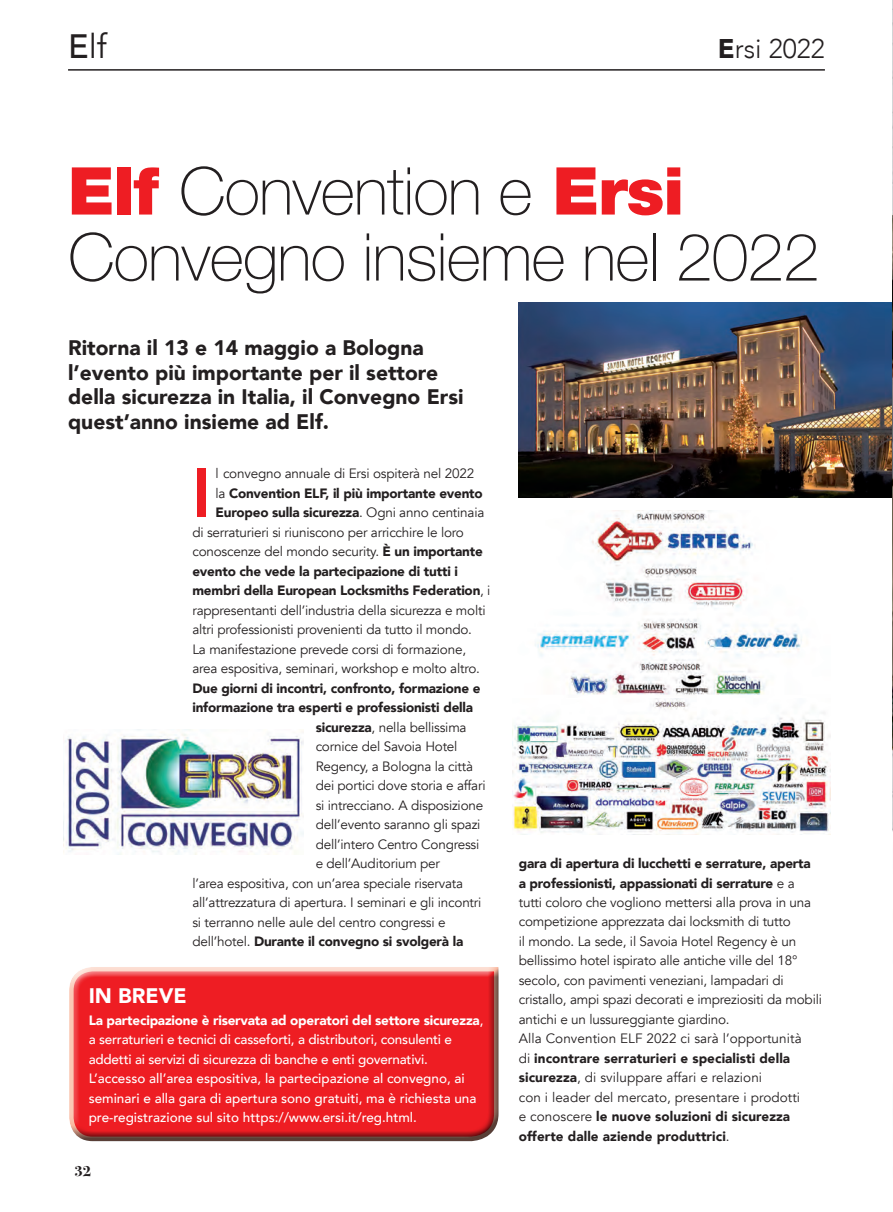
<style>
.page{position:relative;width:893px;height:1212px;background:#fff}
.page>*{position:absolute;margin:0;border:0;box-sizing:border-box;transform-origin:0 0}
.TESTO{font:800 68.55px "Avenir";color:#ee1d23}
.TESTO-2{font:100 66px/66px "Helvetica Neue LT Std";letter-spacing:-.015em;color:#231f20}
.t1{font:33.75px "Avenir";color:#231f20}
.t2{font:300 27px "Avenir";color:#231f20}
.SOMMARIO{font:900 21px/24.8px "Avenir";color:#231f20}
.TESTO_BOX{font:900 21px "Avenir";color:#fff}
.t3{font:700 15px "Bodoni Svty Two ITCTT";color:#231f20}
.TESTO-3{font:13.5px/19.5px "Avenir";letter-spacing:-.015em;color:#231f20}
.TESTO_BOX-2{font:500 13.5px/19.5px "Avenir";color:#fff}
.TESTO-4{font:900 13.5px "Avenir";letter-spacing:-.015em;color:#231f20}
.TESTO-5{font:13.5px/19.5px "Avenir";letter-spacing:.005em;color:#231f20}
.TESTO-6{font:900 13.5px/19.5px "Avenir";letter-spacing:.005em;color:#231f20}
.s1{font-weight:500}
.s2{font-weight:900}
.s3{font-weight:900;color:#ee1d23}
.s4{font-weight:400}
</style>
<div class="page">
<img style="left:513px;top:510px;width:318px;height:324px">
<img style="left:519px;top:302px;width:373px;height:196px">
<div style="left:67px;top:967px;width:432px;height:175px;background:#231f20;opacity:.75"></div>
<hr style="left:68px;top:69px;width:757px;height:2px;background:#231f20">
<img style="left:892px;top:1px;width:1px;height:831px">
<img style="left:65px;top:731px;width:239px;height:123px">
<p class="t1" style="left:68px;top:27px;width:40px"><span class="s1">E</span>lf</p>
<p class="t2" style="left:718px;top:33px;width:109px"><span class="s2">E</span>rsi 2022</p>
<p class="TESTO-2" style="left:68px;top:158px;width:753px"><span class="s3">Elf</span> Convention e <span class="s3">Ersi<br></span>Convegno insieme nel 2022</p>
<p class="SOMMARIO" style="left:68px;top:335px;width:397px">Ritorna il 13 e 14 maggio a Bologna l’evento più importante per il settore della sicurezza in Italia, il Convegno Ersi quest’anno insieme ad Elf.</p>
<p class="TESTO" style="left:192px;top:440px;width:21px">I</p>
<p class="TESTO-3" style="left:216px;top:464px;width:260px">l convegno annuale di Ersi ospiterà nel 2022</p>
<p class="TESTO-4" style="left:216px;top:481px;width:269px"><span class="s4">la</span> Convention ELF, il più importante evento</p>
<p class="TESTO-4" style="left:216px;top:501px;width:270px">Europeo sulla sicurezza<span class="s4">. Ogni anno centinaia</span></p>
<p class="TESTO-3" style="left:192px;top:522px;width:273px">di serraturieri si riuniscono per arricchire le loro</p>
<p class="TESTO-3" style="left:192px;top:542px;width:292px">conoscenze del mondo security. <span class="s2">È un importante</span></p>
<p class="TESTO-4" style="left:192px;top:559px;width:267px">evento che vede la partecipazione di tutti i</p>
<p class="TESTO-4" style="left:192px;top:579px;width:300px">membri della European Locksmiths Federation<span class="s4">, i</span></p>
<p class="TESTO-3" style="left:192px;top:600px;width:295px">rappresentanti dell’industria della sicurezza e molti</p>
<p class="TESTO-3" style="left:192px;top:620px;width:281px">altri professionisti provenienti da tutto il mondo.</p>
<p class="TESTO-3" style="left:192px;top:639px;width:275px">La manifestazione prevede corsi di formazione,</p>
<p class="TESTO-3" style="left:192px;top:659px;width:289px">area espositiva, seminari, workshop e molto altro.</p>
<p class="TESTO-4" style="left:192px;top:676px;width:290px">Due giorni di incontri, confronto, formazione e</p>
<p class="TESTO-4" style="left:192px;top:696px;width:282px">informazione tra esperti e professionisti della</p>
<p class="TESTO-3" style="left:316px;top:717px;width:152px"><span class="s2">sicurezza</span>, nella bellissima</p>
<p class="TESTO-3" style="left:316px;top:737px;width:143px">cornice del Savoia Hotel</p>
<p class="TESTO-3" style="left:316px;top:756px;width:159px">Regency, a Bologna la città</p>
<p class="TESTO-3" style="left:316px;top:776px;width:171px">dei portici dove storia e affari</p>
<p class="TESTO-3" style="left:316px;top:795px;width:169px">si intrecciano. A disposizione</p>
<p class="TESTO-3" style="left:316px;top:815px;width:166px">dell’evento saranno gli spazi</p>
<p class="TESTO-3" style="left:316px;top:834px;width:165px">dell’intero Centro Congressi</p>
<p class="TESTO-3" style="left:316px;top:854px;width:126px">e dell’Auditorium per</p>
<p class="TESTO-3" style="left:192px;top:873px;width:272px">l’area espositiva, con un’area speciale riservata</p>
<p class="TESTO-3" style="left:192px;top:893px;width:290px">all’attrezzatura di apertura. I seminari e gli incontri</p>
<p class="TESTO-3" style="left:192px;top:912px;width:255px">si terranno nelle aule del centro congressi e</p>
<p class="TESTO-4" style="left:192px;top:930px;width:272px"><span class="s4">dell’hotel.</span> Durante il convegno si svolgerà la</p>
<p class="TESTO_BOX" style="left:89px;top:977px;width:100px">IN BREVE</p>
<p class="TESTO_BOX-2" style="left:89px;top:1009px;width:396px"><span class="s2">La partecipazione è riservata ad operatori del settore sicurezza</span>, a serraturieri e tecnici di casseforti, a distributori, consulenti e addetti ai servizi di sicurezza di banche e enti governativi.</p>
<p class="TESTO_BOX-2" style="left:89px;top:1068px;width:389px">L’accesso all’area espositiva, la partecipazione al convegno, ai seminari e alla gara di apertura sono gratuiti, ma è richiesta una pre-registrazione sul sito https://www.ersi.it/reg.html.</p>
<p class="t3" style="left:74px;top:1159px;width:18px">32</p>
<p class="TESTO-3" style="left:519px;top:854px;width:305px"><span class="s2">gara di apertura di lucchetti e serrature, aperta<br>a professionisti, appassionati di serrature</span> e a<br>tutti coloro che vogliono mettersi alla prova in una competizione apprezzata dai locksmith di tutto<br>il mondo. La sede, il Savoia Hotel Regency è un bellissimo hotel ispirato alle antiche ville del 18° secolo, con pavimenti veneziani, lampadari di cristallo, ampi spazi decorati e impreziositi da mobili antichi e un lussureggiante giardino.</p>
<p class="TESTO-5" style="left:519px;top:1029px;width:284px">Alla Convention ELF 2022 ci sarà l’opportunità di <span class="s2">incontrare serraturieri e specialisti della sicurezza</span>, di sviluppare affari e relazioni</p>
<p class="TESTO-6" style="left:519px;top:1087px;width:283px"><span class="s4">con i leader del mercato, presentare i prodotti e conoscere</span> le nuove soluzioni di sicurezza offerte dalle aziende produttrici<span class="s4">.</span></p>
</div>
